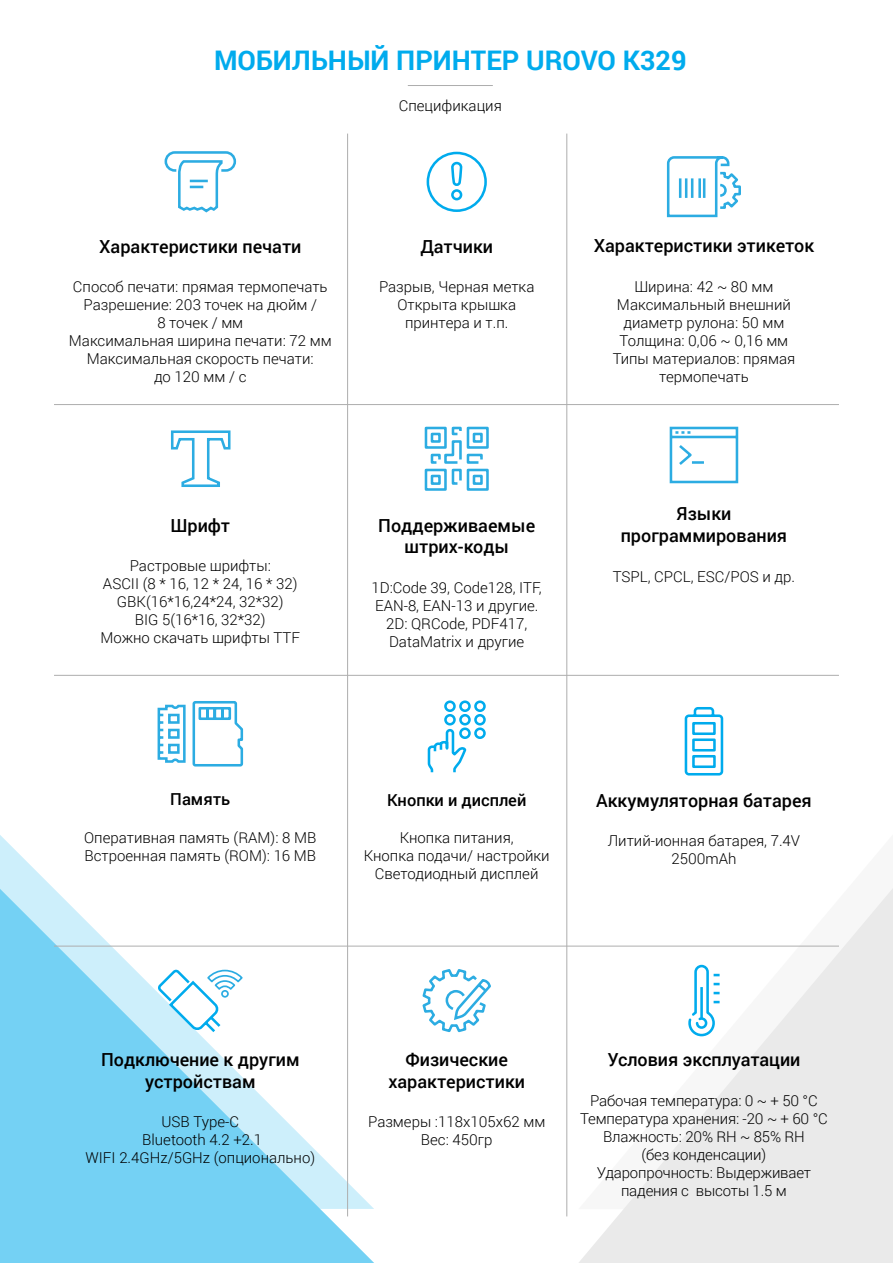
<style>
.page{position:relative;width:893px;height:1263px;background:#fff}
.page>*{position:absolute;margin:0;border:0;box-sizing:border-box;transform-origin:0 0}
.t1{font:700 27px "Roboto";color:#00abed}
.t2{font:500 18px/21.6px "Roboto";color:#000;text-align:center}
.t3{font:500 16.5px "Roboto";color:#000}
.t4{font:300 15px/18px "Roboto";color:#000;text-align:center}
</style>
<div class="page">
<svg style="left:0;top:835px;width:54px;height:54px"></svg>
<svg style="left:578px;top:888px;width:315px;height:375px;fill:#eaeaea"></svg>
<svg style="left:0;top:889px;width:374px;height:374px;fill:#74d1f4"></svg>
<svg style="left:687px;top:963px;width:33px;height:74px"></svg>
<svg style="left:684px;top:707px;width:40px;height:69px"></svg>
<svg style="left:427px;top:700px;width:59px;height:73px"></svg>
<hr style="left:54px;top:404px;width:785px;height:1px;background:#aeaeae">
<hr style="left:408px;top:85px;width:85px;height:1px;background:#aeaeae">
<hr style="left:54px;top:675px;width:785px;height:1px;background:#aeaeae">
<hr style="left:54px;top:946px;width:785px;height:1px;background:#aeaeae">
<hr style="left:347px;top:134px;width:1px;height:1082px;background:#aeaeae">
<hr style="left:567px;top:134px;width:1px;height:1082px;background:#aeaeae">
<svg style="left:164px;top:151px;width:73px;height:62px"></svg>
<svg style="left:157px;top:701px;width:87px;height:66px"></svg>
<svg style="left:155px;top:967px;width:89px;height:68px"></svg>
<svg style="left:666px;top:156px;width:75px;height:62px"></svg>
<svg style="left:669px;top:426px;width:70px;height:58px"></svg>
<svg style="left:424px;top:426px;width:65px;height:65px"></svg>
<svg style="left:426px;top:151px;width:61px;height:61px"></svg>
<svg style="left:422px;top:969px;width:69px;height:64px"></svg>
<svg style="left:171px;top:430px;width:60px;height:57px"></svg>
<h1 class="t1" style="left:214px;top:42px;width:474px">МОБИЛЬНЫЙ ПРИНТЕР UROVO K329</h1>
<p class="t4" style="left:399px;top:96px;width:104px">Спецификация</p>
<p class="t2" style="left:99px;top:235px;width:204px">Характеристики печати</p>
<p class="t4" style="left:69px;top:277px;width:264px">Способ печати: прямая термопечать<br>Разрешение: 203 точек на дюйм /<br>8 точек / мм<br>Максимальная ширина печати: 72 мм<br>Максимальная скорость печати:<br>до 120 мм / с</p>
<p class="t2" style="left:420px;top:235px;width:74px">Датчики</p>
<p class="t4" style="left:379px;top:277px;width:157px">Разрыв, Черная метка<br>Открыта крышка принтера и т.п.</p>
<p class="t2" style="left:170px;top:514px;width:61px">Шрифт</p>
<p class="t4" style="left:100px;top:556px;width:201px">Растровые шрифты:<br>ASCII (8 * 16, 12 * 24, 16 * 32)<br>GBK(16*16,24*24, 32*32)<br>BIG 5(16*16, 32*32)<br>Можно скачать шрифты TTF</p>
<p class="t2" style="left:378px;top:514px;width:158px">Поддерживаемые штрих-коды</p>
<p class="t4" style="left:372px;top:578px;width:172px">1D:Code 39, Code128, ITF,<br>EAN-8, EAN-13 и другие.<br>2D: QRCode, PDF417,<br>DataMatrix и другие</p>
<p class="t2" style="left:594px;top:234px;width:222px">Характеристики этикеток</p>
<p class="t4" style="left:613px;top:277px;width:184px">Ширина: 42 ~ 80 мм<br>Максимальный внешний диаметр рулона: 50 мм<br>Толщина: 0,06 ~ 0,16 мм<br>Типы материалов: прямая термопечать</p>
<p class="t2" style="left:621px;top:502px;width:168px">Языки программирования</p>
<p class="t4" style="left:613px;top:567px;width:184px">TSPL, CPCL, ESC/POS и др.</p>
<p class="t3" style="left:170px;top:787px;width:62px">Память</p>
<p class="t4" style="left:84px;top:828px;width:234px;text-align:left">Оперативная память (RAM): 8 MB<br>Встроенная память (ROM): 16 MB</p>
<p class="t3" style="left:387px;top:788px;width:141px">Кнопки и дисплей</p>
<p class="t4" style="left:364px;top:828px;width:187px">Кнопка питания,<br>Кнопка подачи/ настройки<br>Светодиодный дисплей</p>
<p class="t2" style="left:596px;top:789px;width:217px">Аккумуляторная батарея</p>
<p class="t4" style="left:608px;top:831px;width:194px">Литий-ионная батарея, 7.4V<br>2500mAh</p>
<p class="t2" style="left:101px;top:1048px;width:200px">Подключение к другим устройствам</p>
<p class="t4" style="left:85px;top:1112px;width:231px">USB Type-C<br>Bluetooth 4.2 +2.1<br>WIFI 2.4GHz/5GHz (опционально)</p>
<p class="t2" style="left:388px;top:1048px;width:138px">Физические характеристики</p>
<p class="t4" style="left:368px;top:1112px;width:179px">Размеры :118х105х62 мм<br>Вес: 450гр</p>
<p class="t2" style="left:607px;top:1048px;width:195px">Условия эксплуатации</p>
<p class="t4" style="left:580px;top:1091px;width:249px">Рабочая температура: 0 ~ + 50 °C<br>Температура хранения: -20 ~ + 60 °C<br>Влажность: 20% RH ~ 85% RH<br>(без конденсации)<br>Ударопрочность: Выдерживает падения с высоты 1.5 м</p>
</div>
